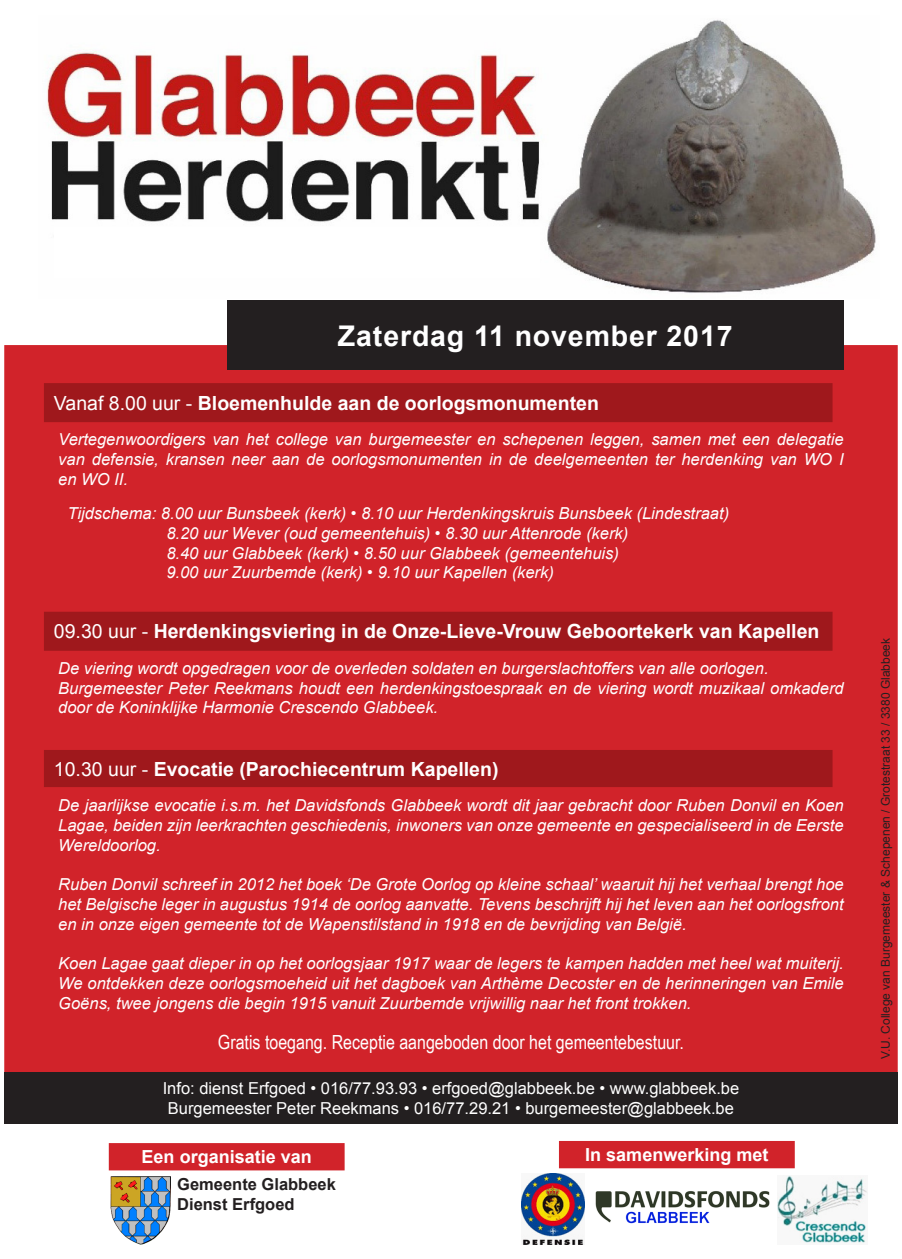
<style>
.page{position:relative;width:902px;height:1259px;background:#fff}
.page>*{position:absolute;margin:0;border:0;box-sizing:border-box;transform-origin:0 0}
.t1{font:700 28.5px "Arial";letter-spacing:.03em;color:#fff}
.t2{font:700 19.5px "Arial";color:#fff}
.t3{font:19.5px "Arial Narrow";color:#fff}
.t4{font:700 18px "Arial";color:#fff}
.t5{font:italic 16.5px/19.8px "Arial";color:#fff;text-align:justify}
.t6{font:16.5px "Arial";color:#fff}
.t7{font:700 16.5px "Arial";color:#231f20}
.t8{font:12px "Arial";color:#231f20}
.s1{font-weight:400}
</style>
<div class="page">
<img style="left:47px;top:19px;width:829px;height:274px">
<div style="left:4px;top:345px;width:893px;height:745px;background:#d1232a;border:2px solid #d1232a"></div>
<div style="left:227px;top:300px;width:616px;height:70px;background:#231f20"></div>
<div style="left:45px;top:384px;width:786px;height:37px;background:#9f181c"></div>
<div style="left:44px;top:383px;width:788px;height:39px;border:2px solid #9f181c"></div>
<div style="left:45px;top:612px;width:786px;height:38px;background:#9f181c"></div>
<div style="left:44px;top:612px;width:788px;height:39px;border:2px solid #9f181c"></div>
<div style="left:45px;top:750px;width:786px;height:36px;background:#9f181c"></div>
<div style="left:44px;top:750px;width:788px;height:37px;border:2px solid #9f181c"></div>
<img style="left:111px;top:1176px;width:59px;height:68px">
<div style="left:4px;top:1071px;width:893px;height:52px;background:#231f20"></div>
<div style="left:109px;top:1143px;width:235px;height:26px;background:#d1232a"></div>
<div style="left:109px;top:1143px;width:235px;height:27px;border:2px solid #d1232a"></div>
<img style="left:521px;top:1173px;width:63px;height:71px">
<img style="left:777px;top:1175px;width:90px;height:68px">
<div style="left:559px;top:1141px;width:235px;height:26px;background:#d1232a"></div>
<div style="left:559px;top:1141px;width:235px;height:27px;border:2px solid #d1232a"></div>
<div style="left:54px;top:227px;width:485px;height:50px;background:#fff"></div>
<img style="left:595px;top:1191px;width:175px;height:33px">
<p class="t1" style="left:338px;top:316px;width:396px">Zaterdag 11 november 2017</p>
<p class="t2" style="left:54px;top:390px;width:546px"><span class="s1">Vanaf 8.00 uur -</span> Bloemenhulde aan de oorlogsmonumenten</p>
<p class="t5" style="left:58px;top:430px;width:786px">Vertegenwoordigers van het college van burgemeester en schepenen leggen, samen met een delegatie van defensie, kransen neer aan de oorlogsmonumenten in de deelgemeenten ter herdenking van WO I en WO II.</p>
<p class="t5" style="left:67px;top:503px;width:663px">Tijdschema: 8.00 uur Bunsbeek (kerk) • 8.10 uur Herdenkingskruis Bunsbeek (Lindestraat)</p>
<p class="t5" style="left:166px;top:523px;width:463px">8.20 uur Wever (oud gemeentehuis) • 8.30 uur Attenrode (kerk)</p>
<p class="t5" style="left:166px;top:543px;width:454px">8.40 uur Glabbeek (kerk) • 8.50 uur Glabbeek (gemeentehuis)</p>
<p class="t5" style="left:166px;top:563px;width:389px">9.00 uur Zuurbemde (kerk) • 9.10 uur Kapellen (kerk)</p>
<p class="t2" style="left:54px;top:618px;width:767px"><span class="s1">09.30 uur -</span> Herdenkingsviering in de Onze-Lieve-Vrouw Geboortekerk van Kapellen</p>
<p class="t5" style="left:58px;top:658px;width:711px">De viering wordt opgedragen voor de overleden soldaten en burgerslachtoffers van alle oorlogen.</p>
<p class="t5" style="left:58px;top:678px;width:786px">Burgemeester Peter Reekmans houdt een herdenkingstoespraak en de viering wordt muzikaal omkaderd door de Koninklijke Harmonie Crescendo Glabbeek.</p>
<p class="t2" style="left:54px;top:756px;width:446px"><span class="s1">10.30 uur -</span> Evocatie (Parochiecentrum Kapellen)</p>
<p class="t5" style="left:58px;top:795px;width:786px">De jaarlijkse evocatie i.s.m. het Davidsfonds Glabbeek wordt dit jaar gebracht door Ruben Donvil en Koen Lagae, beiden zijn leerkrachten geschiedenis, inwoners van onze gemeente en gespecialiseerd in de Eerste Wereldoorlog.</p>
<p class="t5" style="left:58px;top:874px;width:786px">Ruben Donvil schreef in 2012 het boek ‘De Grote Oorlog op kleine schaal’ waaruit hij het verhaal brengt hoe het Belgische leger in augustus 1914 de oorlog aanvatte. Tevens beschrijft hij het leven aan het oorlogsfront en in onze eigen gemeente tot de Wapenstilstand in 1918 en de bevrijding van België.</p>
<p class="t5" style="left:58px;top:954px;width:786px">Koen Lagae gaat dieper in op het oorlogsjaar 1917 waar de legers te kampen hadden met heel wat muiterij.<br>We ontdekken deze oorlogsmoeheid uit het dagboek van Arthème Decoster en de herinneringen van Emile Goëns, twee jongens die begin 1915 vanuit Zuurbemde vrijwillig naar het front trokken.</p>
<p class="t3" style="left:218px;top:1027px;width:467px">Gratis toegang. Receptie aangeboden door het gemeentebestuur.</p>
<p class="t6" style="left:163px;top:1077px;width:578px">Info: dienst Erfgoed • 016/77.93.93 • erfgoed@glabbeek.be • www.glabbeek.be</p>
<p class="t6" style="left:168px;top:1097px;width:567px">Burgemeester Peter Reekmans • 016/77.29.21 • burgemeester@glabbeek.be</p>
<p class="t4" style="left:142px;top:1145px;width:172px">Een organisatie van</p>
<p class="t4" style="left:585px;top:1142px;width:185px">In samenwerking met</p>
<p class="t7" style="left:177px;top:1173px;width:160px">Gemeente Glabbeek</p>
<p class="t7" style="left:177px;top:1193px;width:119px">Dienst Erfgoed</p>
<p class="t8" style="left:877px;top:1059px;width:423px;rotate:-90deg">V.U. College van Burgemeester &amp; Schepenen / Grotestraat 33 / 3380 Glabbeek</p>
</div>
